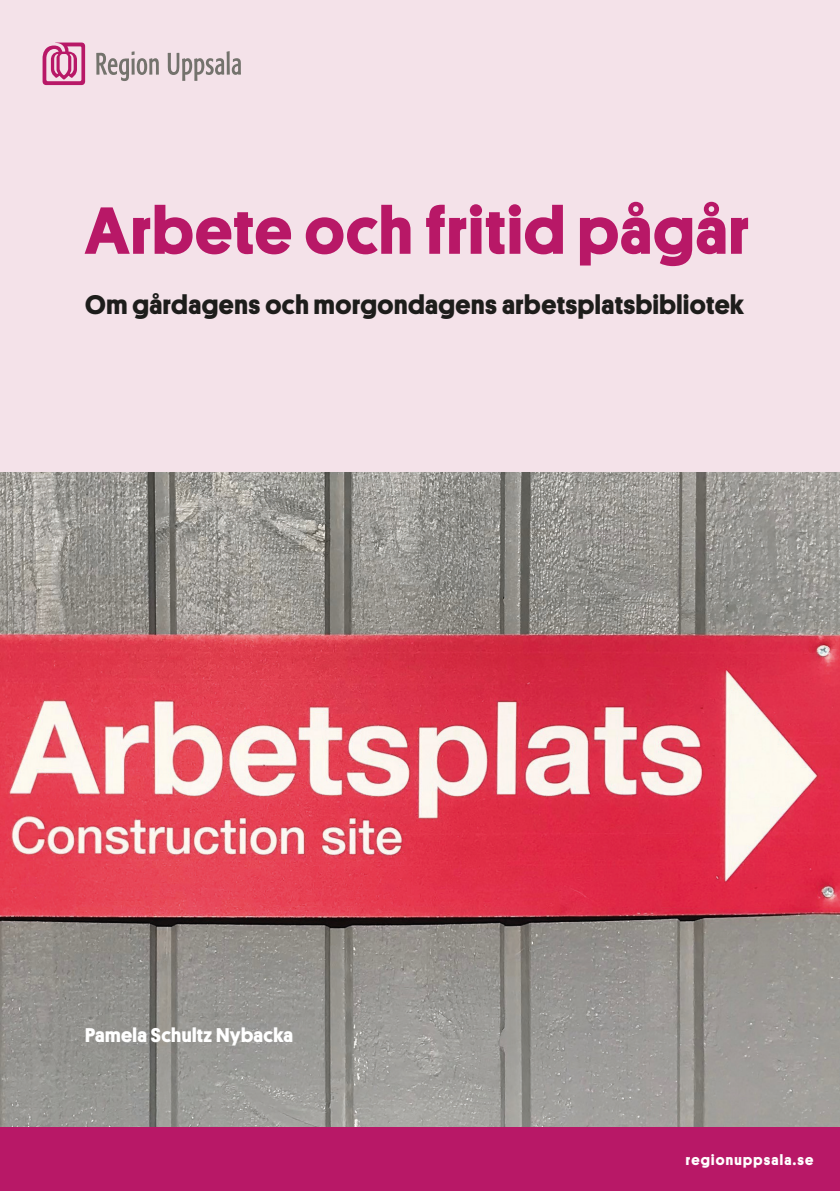
<style>
.page{position:relative;width:840px;height:1191px;background:#fff}
.page>*{position:absolute;margin:0;border:0;box-sizing:border-box;transform-origin:0 0}
.titel{font:700 67px "Platform";letter-spacing:.02em;color:#b81867}
.R1{font:700 27px "Platform";letter-spacing:.02em;color:#1d1d1b}
.R2{font:700 20px "Platform";letter-spacing:.02em;color:#fff}
.t1{font:700 14.8px "Platform";letter-spacing:.08em;color:#fff}
</style>
<div class="page">
<div style="left:0;top:0;width:839px;height:1140px;background:#f4e2e9"></div>
<svg style="left:168px;top:51px;width:73px;height:30px"></svg>
<svg style="left:96px;top:51px;width:63px;height:30px"></svg>
<svg style="left:43px;top:43px;width:42px;height:42px"></svg>
<img style="left:0;top:472px;width:839px;height:655px">
<div style="left:0;top:1127px;width:839px;height:64px;background:#b81867"></div>
<h1 class="titel" style="left:85px;top:181px;width:665px">Arbete och fritid pågår</h1>
<h2 class="R1" style="left:85px;top:285px;width:660px">Om gårdagens och morgondagens arbetsplatsbibliotek</h2>
<h3 class="R2" style="left:85px;top:1020px;width:209px">Pamela Schultz Nybacka</h3>
<p class="t1" style="left:685px;top:1149px;width:129px">regionuppsala.se</p>
</div>
